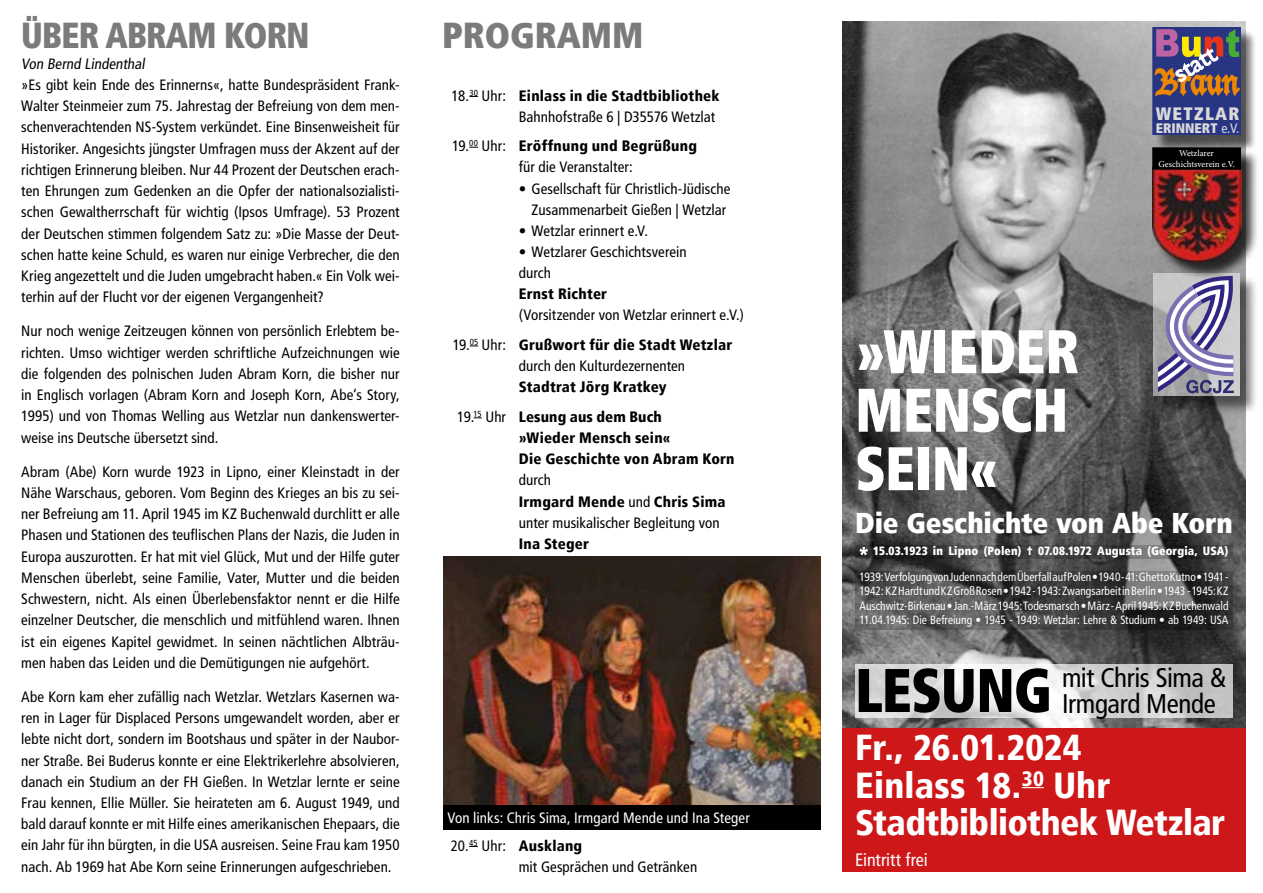
<style>
.page{position:relative;width:1263px;height:893px;background:#fff}
.page>*{position:absolute;margin:0;border:0;box-sizing:border-box;transform-origin:0 0}
.Titel_3{font:900 condensed 61.5px/58.5px "Frutiger";letter-spacing:-.005em;color:#fff;scale:.9 1}
.Titel_3-2{font:900 condensed 61.5px "Frutiger";letter-spacing:-.01em;color:#000;scale:.9 1}
.Titel_3-3{font:900 condensed 36px/37.5px "Frutiger";letter-spacing:-.01em;color:#fff}
.Titel{font:900 condensed 36px "Frutiger";letter-spacing:-.02em;color:#7c7b7b;scale:.93 1}
.Titel-2{font:900 condensed 36px "Frutiger";color:#7c7b7b}
.Titel_3-4{font:900 condensed 28.5px "Frutiger";letter-spacing:-.01em;color:#fff}
.Titel_3-5{font:condensed 27px "Frutiger";letter-spacing:-.015em;color:#000}
.Titel_3-6{font:condensed 18px "Frutiger";letter-spacing:-.005em;color:#fff}
.t1{font:900 condensed 17.85px "Frutiger";letter-spacing:.075em;color:#dadada}
.Fließtext{font:condensed 15px/21.3px "Frutiger";letter-spacing:.005em;color:#000;text-align:justify}
.Programm_2{font:condensed 15px/21.1px "Frutiger";letter-spacing:.005em;color:#000;text-align:center}
.Programm{font:condensed 15px/21.1px "Frutiger";letter-spacing:.005em;color:#000;text-align:right}
.Programm-2{font:900 condensed 15px/21.1px "Frutiger";letter-spacing:.015em;color:#000}
.Programm_2-2{font:900 condensed 15px "Frutiger";letter-spacing:.015em;color:#000}
.Fließtext-2{font:condensed 15px "Frutiger";letter-spacing:.005em;color:#fff}
.t2{font:900 condensed 13.65px "Frutiger";color:#dadada}
.Titel_3-7{font:condensed 12px/14.4px "Frutiger";letter-spacing:.005em;color:#fff;text-align:justify;scale:.95 1}
.Titel_3-8{font:900 condensed 12px "Frutiger";letter-spacing:.01em;color:#fff;scale:.96 1}
.t3{font:9px/10.8px "Minion Pro";color:#fff;text-align:center}
.s1{font-weight:900}
.s2{font-weight:400}
</style>
<div class="page">
<img style="left:842px;top:22px;width:404px;height:706px">
<svg style="left:855px;top:545px;width:378px;height:14px;background:#3a3a3a"></svg>
<svg style="left:855px;top:571px;width:378px;height:58px;background:#474747"></svg>
<svg style="left:855px;top:664px;width:378px;height:54px"></svg>
<div style="left:842px;top:728px;width:404px;height:144px;background:#cd1719"></div>
<svg style="left:1022px;top:787px;width:22px;height:1px"></svg>
<div style="left:1156px;top:30px;width:102px;height:121px;background:#000;opacity:.4"></div>
<div style="left:1153px;top:27px;width:88px;height:108px;background:#283583"></div>
<svg style="left:1154px;top:29px;width:87px;height:68px"></svg>
<svg style="left:1156px;top:280px;width:100px;height:135px;background:#787878"></svg>
<svg style="left:1153px;top:273px;width:87px;height:123px;background:#b9b9ba"></svg>
<div style="left:1155px;top:150px;width:105px;height:130px;background:#000;opacity:.75"></div>
<img style="left:1152px;top:170px;width:89px;height:91px">
<div style="left:1153px;top:148px;width:87px;height:21px;background:#000"></div>
<div style="left:1152px;top:147px;width:89px;height:23px;border:2px solid #000"></div>
<svg style="left:859px;top:547px;width:9px;height:8px"></svg>
<svg style="left:1159px;top:275px;width:76px;height:118px"></svg>
<img style="left:443px;top:557px;width:378px;height:248px">
<div style="left:443px;top:805px;width:378px;height:24px;background:#000"></div>
<p class="Titel" style="left:21px;top:13px;width:311px">ÜBER ABRAM KORN</p>
<p class="Fließtext" style="left:21px;top:53px;width:380px;text-align:left">Von Bernd Lindenthal<br>»Es gibt kein Ende des Erinnerns«, hatte Bundespräsident Frank-Walter Steinmeier zum 75. Jahrestag der Befreiung von dem men&shy;schenverachtenden NS-System verkündet. Eine Binsenweisheit für Historiker. Angesichts jüngster Umfragen muss der Akzent auf der richtigen Erinnerung bleiben. Nur 44 Prozent der Deutschen erach&shy;ten Ehrungen zum Gedenken an die Opfer der nationalsozialisti&shy;schen Gewaltherrschaft für wichtig (Ipsos Umfrage). 53 Prozent der Deutschen stimmen folgendem Satz zu: »Die Masse der Deut&shy;schen hatte keine Schuld, es waren nur einige Verbrecher, die den Krieg angezettelt und die Juden umgebracht haben.« Ein Volk wei&shy;terhin auf der Flucht vor der eigenen Vergangenheit?</p>
<p class="Fließtext" style="left:21px;top:321px;width:380px">Nur noch wenige Zeitzeugen können von persönlich Erlebtem be&shy;richten. Umso wichtiger werden schriftliche Aufzeichnungen wie die folgenden des polnischen Juden Abram Korn, die bisher nur in Englisch vorlagen (Abram Korn and Joseph Korn, Abe‘s Story, 1995) und von Thomas Welling aus Wetzlar nun dankenswerter&shy;weise ins Deutsche übersetzt sind.</p>
<p class="Fließtext" style="left:21px;top:461px;width:380px">Abram (Abe) Korn wurde 1923 in Lipno, einer Kleinstadt in der Nähe Warschaus, geboren. Vom Beginn des Krieges an bis zu sei&shy;ner Befreiung am 11. April 1945 im KZ Buchenwald durchlitt er alle Phasen und Stationen des teuflischen Plans der Nazis, die Juden in Europa auszurotten. Er hat mit viel Glück, Mut und der Hilfe guter Menschen überlebt, seine Familie, Vater, Mutter und die beiden Schwestern, nicht. Als einen Überlebensfaktor nennt er die Hilfe einzelner Deutscher, die menschlich und mitfühlend waren. Ihnen ist ein eigenes Kapitel gewidmet. In seinen nächtlichen Albträu&shy;men haben das Leiden und die Demütigungen nie aufgehört.</p>
<p class="Fließtext" style="left:21px;top:686px;width:380px">Abe Korn kam eher zufällig nach Wetzlar. Wetzlars Kasernen wa&shy;ren in Lager für Displaced Persons umgewandelt worden, aber er lebte nicht dort, sondern im Bootshaus und später in der Naubor&shy;ner Straße. Bei Buderus konnte er eine Elektrikerlehre absolvieren, danach ein Studium an der FH Gießen. In Wetzlar lernte er seine Frau kennen, Ellie Müller. Sie heirateten am 6. August 1949, und bald darauf konnte er mit Hilfe eines amerikanischen Ehepaars, die ein Jahr für ihn bürgten, in die USA ausreisen. Seine Frau kam 1950 nach. Ab 1969 hat Abe Korn seine Erinnerungen aufgeschrieben.</p>
<p class="Titel-2" style="left:442px;top:14px;width:203px">PROGRAMM</p>
<p class="Programm" style="left:451px;top:85px;width:270px">18.<sup>30</sup> Uhr: <span class="s1">Einlass in die Stadtbibliothek<br></span>Bahnhofstraße 6 | D35576 Wetzlat</p>
<p class="Programm" style="left:452px;top:136px;width:246px;text-align:center">19.<sup>00</sup> Uhr: <span class="s1">Eröffnung und Begrüßung </span>für die Veranstalter:</p>
<p class="Programm_2" style="left:519px;top:178px;width:213px">• Gesellschaft für Christlich-Jüdische<br>Zusammenarbeit Gießen | Wetzlar</p>
<p class="Programm_2" style="left:519px;top:220px;width:131px">• Wetzlar erinnert e.V.</p>
<p class="Programm_2" style="left:519px;top:241px;width:170px">• Wetzlarer Geschichtsverein</p>
<p class="Programm_2" style="left:519px;top:262px;width:34px">durch</p>
<p class="Programm_2-2" style="left:519px;top:285px;width:90px">Ernst Richter</p>
<p class="Programm_2" style="left:519px;top:305px;width:227px">(Vorsitzender von Wetzlar erinnert e.V.)</p>
<p class="Programm-2" style="left:519px;top:334px;width:215px;text-indent:-66px"><span class="s2">19.</span><sup>05</sup> <span class="s2">Uhr:</span> Grußwort für die Stadt Wetzlar <span class="s2">durch den Kulturdezernenten<br></span>Stadtrat Jörg Kratkey</p>
<p class="Programm-2" style="left:457px;top:406px;width:206px"><span class="s2">19.</span><sup>15</sup> <span class="s2">Uhr</span> Lesung aus dem Buch</p>
<p class="Programm_2-2" style="left:519px;top:429px;width:153px">»Wieder Mensch sein«</p>
<p class="Programm_2-2" style="left:519px;top:450px;width:217px">Die Geschichte von Abram Korn</p>
<p class="Programm_2" style="left:519px;top:470px;width:34px">durch</p>
<p class="Programm_2-2" style="left:519px;top:492px;width:208px">Irmgard Mende <span class="s2">und</span> Chris Sima</p>
<p class="Programm_2" style="left:519px;top:512px;width:202px">unter musikalischer Begleitung von</p>
<p class="Programm_2-2" style="left:519px;top:535px;width:72px">Ina Steger</p>
<p class="Fließtext-2" style="left:447px;top:809px;width:304px">Von links: Chris Sima, Irmgard Mende und Ina Steger</p>
<p class="Programm" style="left:519px;top:835px;width:180px;text-align:left;text-indent:-68px">20.<sup>45</sup> Uhr: <span class="s1">Ausklang<br></span>mit Gesprächen und Getränken</p>
<p class="t1" style="left:1156px;top:103px;width:85px">WETZLAR</p>
<p class="t2" style="left:1156px;top:120px;width:85px">ERINNERT <span class="s2">e.V.</span></p>
<p class="t3" style="left:1158px;top:148px;width:78px">Wetzlarer<br>Geschichtsverein e.V.</p>
<p class="Titel_3" style="left:855px;top:322px;width:250px">»WIEDER<br>MENSCH<br>SEIN«</p>
<p class="Titel_3-4" style="left:855px;top:506px;width:379px">Die Geschichte von Abe Korn</p>
<p class="Titel_3-8" style="left:873px;top:544px;width:371px">15.03.1923 in Lipno (Polen) † 07.08.1972 Augusta (Georgia, USA)</p>
<p class="Titel_3-7" style="left:859px;top:570px;width:390px">1939: Verfolgung von Juden nach dem Überfall auf Polen • 1940 - 41: Ghetto Kutno • 1941 - 1942: KZ Hardt und KZ Groß Rosen • 1942 - 1943: Zwangsarbeit in Berlin • 1943 - 1945: KZ Auschwitz-Birkenau • Jan.-März 1945: Todesmarsch • März - April 1945: KZ Buchenwald 11.04.1945: Die Befreiung • 1945 - 1949: Wetzlar: Lehre &amp; Studium • ab 1949: USA</p>
<p class="Titel_3-2" style="left:855px;top:653px;width:220px">LESUNG</p>
<p class="Titel_3-5" style="left:1062px;top:662px;width:166px">mit Chris Sima &amp;</p>
<p class="Titel_3-5" style="left:1062px;top:688px;width:155px">Irmgard Mende</p>
<p class="Titel_3-3" style="left:855px;top:729px;width:372px">Fr., 26.01.2024<br>Einlass 18.<sup>30</sup> Uhr<br>Stadtbibliothek Wetzlar</p>
<p class="Titel_3-6" style="left:855px;top:849px;width:74px">Eintritt frei</p>
</div>
